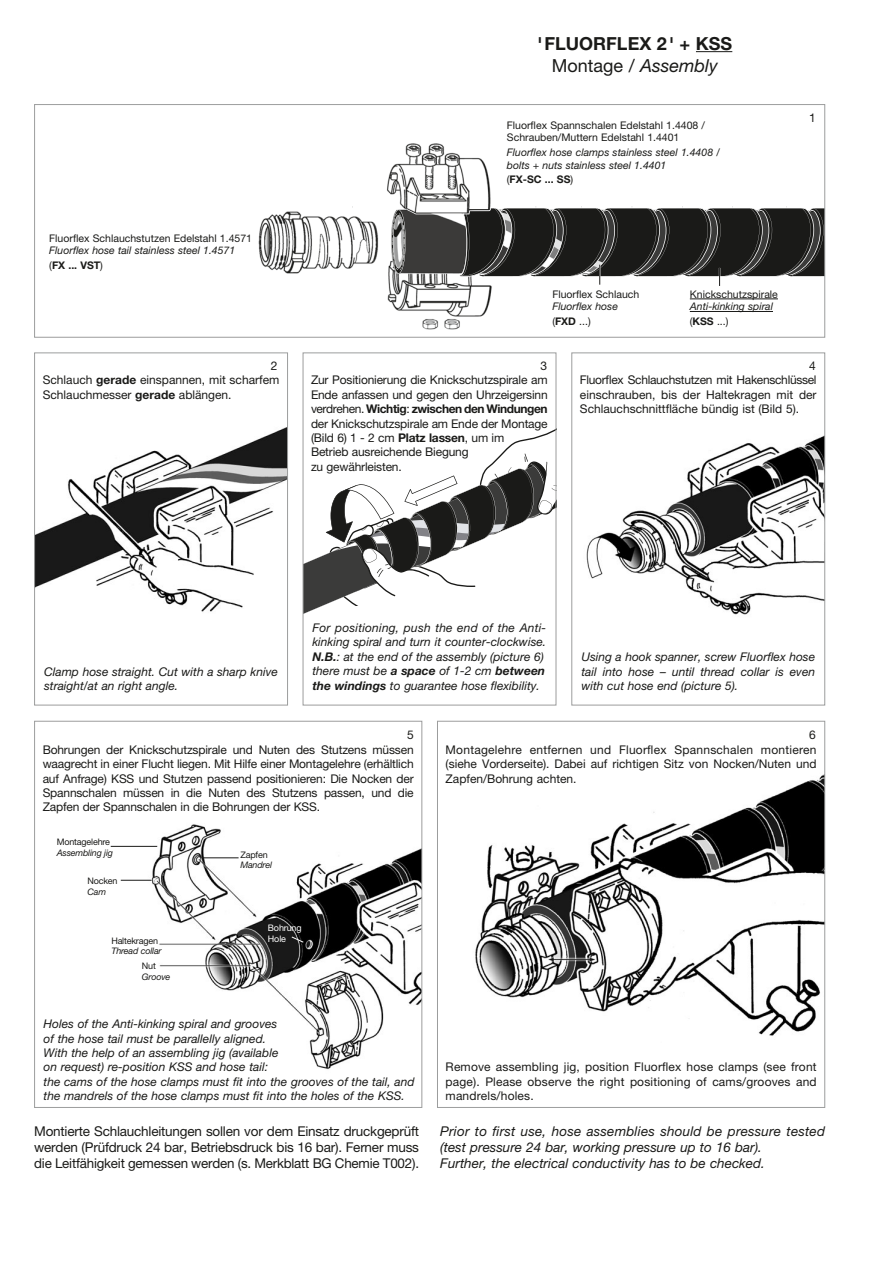
<style>
.page{position:relative;width:893px;height:1263px;background:#fff}
.page>*{position:absolute;margin:0;border:0;box-sizing:border-box;transform-origin:0 0}
.t1{font:700 18px/22.5px "Helvetica Neue LTW1 G";color:#1a1a18;text-align:center}
.t2{font:13.5px/16.2px "Helvetica Neue LTW1 G";letter-spacing:-.015em;color:#1a1a18;text-align:justify}
.t3{font:italic 13.5px/16.2px "Helvetica Neue LTW1 G";color:#1a1a18}
.t4{font:12px/14.4px "Helvetica Neue LTW1 G";color:#1a1a18;text-align:justify}
.t5{font:italic 12px/14.4px "Helvetica Neue LTW1 G";color:#1a1a18}
.t6{font:10.5px/12.6px "Helvetica Neue LTW1 G";color:#1a1a18}
.t7{font:italic 10.5px/12.6px "Helvetica Neue LTW1 G";color:#1a1a18}
.t8{font:700 10.5px "Helvetica Neue LTW1 G";color:#1a1a18}
.t9{font:italic 9px "Helvetica Neue LTW1 G";letter-spacing:-.02em;color:#1a1a18}
.t10{font:9px "Helvetica Neue LTW1 G";letter-spacing:-.02em;color:#1a1a18}
.t11{font:9px "Helvetica Neue LTW1 G";letter-spacing:-.015em;color:#fff}
.s1{font-style:italic}
.s2{font-weight:400}
.s3{font-weight:400;font-style:italic}
.s4{font-weight:700}
</style>
<div class="page">
<img style="left:258px;top:143px;width:520px;height:187px">
<svg style="left:391px;top:210px;width:15px;height:64px"></svg>
<svg style="left:407px;top:209px;width:57px;height:5px"></svg>
<div style="left:34px;top:104px;width:791px;height:234px;border:1px solid #9c9d9d"></div>
<hr style="left:696px;top:51px;width:36px;height:1px;background:#1a1a18">
<img style="left:586px;top:436px;width:237px;height:179px">
<div style="left:571px;top:352px;width:254px;height:353px;border:1px solid #9c9d9d"></div>
<img style="left:144px;top:824px;width:276px;height:245px">
<div style="left:34px;top:721px;width:388px;height:387px;border:1px solid #9c9d9d"></div>
<svg style="left:305px;top:430px;width:249px;height:184px"></svg>
<div style="left:303px;top:352px;width:253px;height:353px;border:1px solid #9c9d9d"></div>
<img style="left:36px;top:427px;width:250px;height:185px">
<div style="left:34px;top:352px;width:254px;height:353px;border:1px solid #9c9d9d"></div>
<img style="left:475px;top:775px;width:348px;height:261px">
<div style="left:437px;top:721px;width:388px;height:387px;border:1px solid #9c9d9d"></div>
<hr style="left:690px;top:299px;width:88px;height:1px;background:#1a1a18">
<hr style="left:690px;top:311px;width:83px;height:1px;background:#1a1a18">
<svg style="left:459px;top:206px;width:366px;height:80px;background:#4e4e4d"></svg>
<hr style="left:201px;top:857px;width:38px;height:1px;background:#1a1a18">
<hr style="left:121px;top:880px;width:31px;height:1px;background:#1a1a18">
<hr style="left:111px;top:846px;width:46px;height:1px;background:#1a1a18">
<div style="left:350px;top:607px;width:110px;height:30px;background:#fff"></div>
<svg style="left:291px;top:936px;width:13px;height:7px"></svg>
<p class="t6" style="left:49px;top:232px;width:204px">Fluorflex Schlauchstutzen Edelstahl 1.4571<br><span class="s1">Fluorflex hose tail stainless steel 1.4571</span></p>
<p class="t8" style="left:49px;top:259px;width:55px"><span class="s2">(</span>FX ... VST<span class="s2">)</span></p>
<p class="t1" style="left:537px;top:32px;width:196px">'FLUORFLEX 2' + KSS<br><span class="s2">Montage /</span> <span class="s3">Assembly</span></p>
<p class="t6" style="left:507px;top:119px;width:200px">Fluorflex Spannschalen Edelstahl 1.4408 /<br>Schrauben/Muttern Edelstahl 1.4401</p>
<p class="t7" style="left:507px;top:146px;width:214px">Fluorflex hose clamps stainless steel 1.4408 / bolts + nuts stainless steel 1.4401</p>
<p class="t8" style="left:507px;top:173px;width:68px"><span class="s2">(</span>FX-SC ... SS<span class="s2">)</span></p>
<p class="t4" style="left:809px;top:110px;width:8px">1</p>
<p class="t6" style="left:552px;top:288px;width:89px">Fluorflex Schlauch<br><span class="s1">Fluorflex hose</span></p>
<p class="t6" style="left:552px;top:315px;width:40px">(<span class="s4">FXD</span> ...)</p>
<p class="t6" style="left:690px;top:288px;width:90px">Knickschutzspirale<br><span class="s1">Anti-kinking spiral</span></p>
<p class="t6" style="left:690px;top:315px;width:40px">(<span class="s4">KSS</span> ...)</p>
<p class="t4" style="left:271px;top:358px;width:8px">2</p>
<p class="t4" style="left:809px;top:358px;width:8px">4</p>
<p class="t4" style="left:541px;top:358px;width:8px">3</p>
<p class="t4" style="left:43px;top:373px;width:238px">Schlauch <span class="s4">gerade</span> einspannen, mit scharfem<br>Schlauchmesser <span class="s4">gerade</span> ablängen.</p>
<p class="t4" style="left:311px;top:373px;width:238px">Zur Positionierung die Knickschutzspirale am Ende anfassen und gegen den Uhrzeigersinn verdrehen. <span class="s4">Wichtig</span>: <span class="s4">zwischen den Windungen </span>der Knickschutzspirale am Ende der Montage (Bild 6) 1 - 2 cm <span class="s4">Platz lassen</span>, um im</p>
<p class="t4" style="left:311px;top:445px;width:159px">Betrieb ausreichende Biegung</p>
<p class="t4" style="left:311px;top:459px;width:92px">zu gewährleisten.</p>
<p class="t4" style="left:580px;top:373px;width:238px">Fluorflex Schlauchstutzen mit Hakenschlüssel einschrauben, bis der Haltekragen mit der Schlauchschnittfläche bündig ist (Bild 5).</p>
<p class="t5" style="left:44px;top:664px;width:235px">Clamp hose straight. Cut with a sharp knive straight/at an right angle.</p>
<p class="t5" style="left:312px;top:620px;width:235px;text-align:justify">For positioning, push the end of the Anti&shy;kinking spiral and turn it counter-clockwise.<br><span class="s4">N.B.</span>: at the end of the assembly (picture 6)</p>
<p class="t5" style="left:312px;top:664px;width:234px">there must be <span class="s4">a space</span> of 1-2 cm <span class="s4">between</span></p>
<p class="t5" style="left:312px;top:678px;width:229px"><span class="s4">the windings</span> to guarantee hose flexibility.</p>
<p class="t5" style="left:581px;top:650px;width:235px;text-align:justify">Using a hook spanner, screw Fluorflex hose tail into hose – until thread collar is even with cut hose end (picture 5).</p>
<p class="t4" style="left:407px;top:727px;width:8px">5</p>
<p class="t4" style="left:809px;top:727px;width:8px">6</p>
<p class="t4" style="left:43px;top:742px;width:373px">Bohrungen der Knickschutzspirale und Nuten des Stutzens müssen waagrecht in einer Flucht liegen. Mit Hilfe einer Montagelehre (erhältlich auf Anfrage) KSS und Stutzen passend positionieren: Die Nocken der Spannschalen müssen in die Nuten des Stutzens passen, und die Zapfen der Spannschalen in die Bohrungen der KSS.</p>
<p class="t4" style="left:446px;top:742px;width:373px">Montagelehre entfernen und Fluorflex Spannschalen montieren (siehe Vorderseite). Dabei auf richtigen Sitz von Nocken/Nuten und Zapfen/Bohrung achten.</p>
<p class="t10" style="left:57px;top:836px;width:55px">Montagelehre</p>
<p class="t9" style="left:57px;top:847px;width:58px">Assembling jig</p>
<p class="t10" style="left:88px;top:875px;width:31px">Nocken</p>
<p class="t9" style="left:88px;top:886px;width:20px">Cam</p>
<p class="t10" style="left:111px;top:935px;width:48px">Haltekragen</p>
<p class="t9" style="left:111px;top:946px;width:52px">Thread collar</p>
<p class="t10" style="left:142px;top:960px;width:15px">Nut</p>
<p class="t9" style="left:142px;top:971px;width:30px">Groove</p>
<p class="t10" style="left:240px;top:849px;width:29px">Zapfen</p>
<p class="t9" style="left:240px;top:860px;width:33px">Mandrel</p>
<p class="t11" style="left:268px;top:922px;width:35px">Bohrung</p>
<p class="t11" style="left:268px;top:933px;width:20px">Hole</p>
<p class="t5" style="left:44px;top:1017px;width:235px">Holes of the Anti-kinking spiral and grooves</p>
<p class="t5" style="left:44px;top:1031px;width:224px">of the hose tail must be parallelly aligned.</p>
<p class="t5" style="left:44px;top:1045px;width:236px">With the help of an assembling jig (available</p>
<p class="t5" style="left:44px;top:1060px;width:226px">on request) re-position KSS and hose tail:</p>
<p class="t5" style="left:44px;top:1074px;width:372px">the cams of the hose clamps must fit into the grooves of the tail, and the mandrels of the hose clamps must fit into the holes of the KSS.</p>
<p class="t4" style="left:446px;top:1060px;width:373px">Remove assembling jig, position Fluorflex hose clamps (see front page). Please observe the right positioning of cams/grooves and mandrels/holes.</p>
<p class="t2" style="left:34px;top:1123px;width:386px">Montierte Schlauchleitungen sollen vor dem Einsatz druckgeprüft werden (Prüfdruck 24 bar, Betriebsdruck bis 16 bar). Ferner muss die Leitfähigkeit gemessen werden (s. Merkblatt BG Chemie T002).</p>
<p class="t3" style="left:440px;top:1123px;width:386px">Prior to first use, hose assemblies should be pressure tested (test pressure 24 bar, working pressure up to 16 bar).<br>Further, the electrical conductivity has to be checked.</p>
</div>
